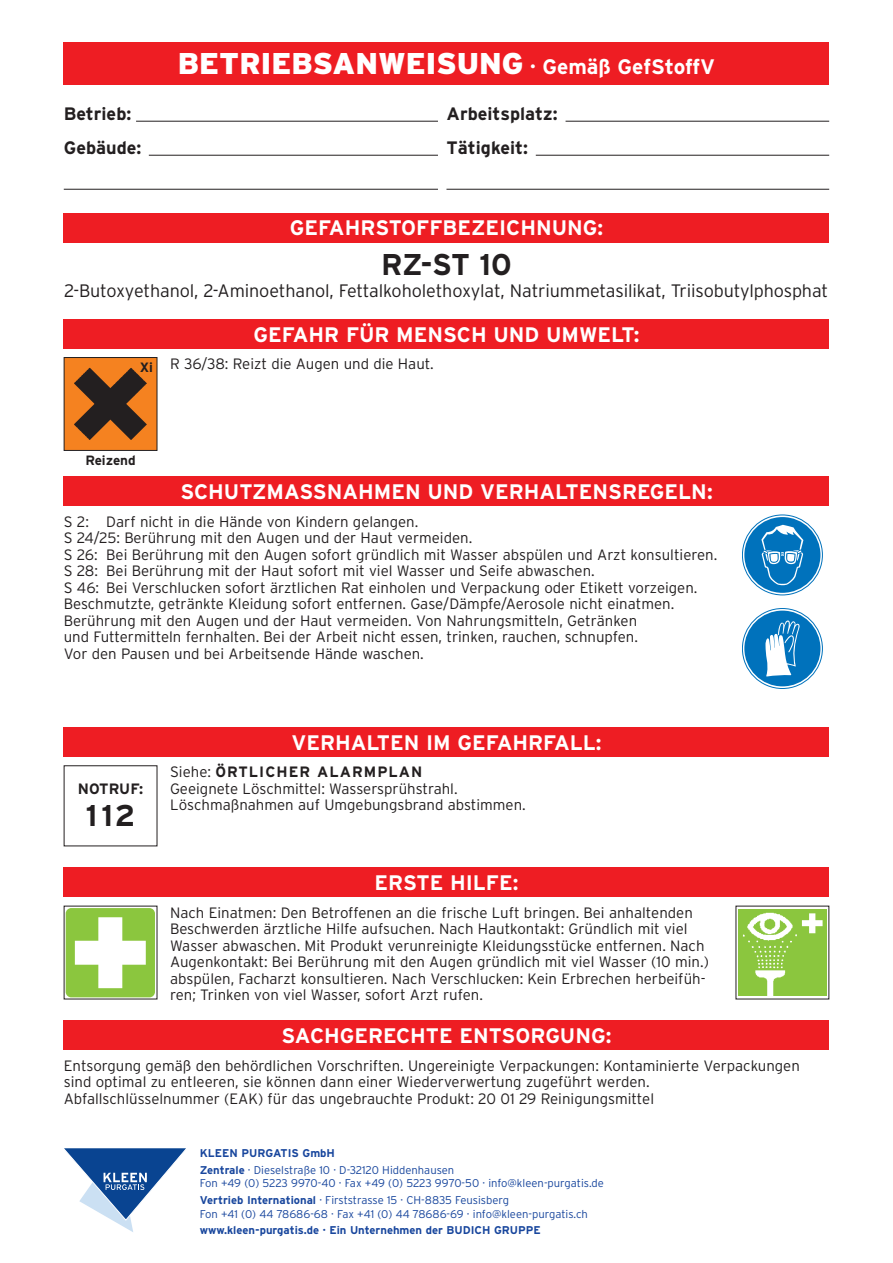
<style>
.page{position:relative;width:893px;height:1263px;background:#fff}
.page>*{position:absolute;margin:0;border:0;box-sizing:border-box;transform-origin:0 0}
.t1{font:900 30px "Interstate";color:#fff}
.t2{font:700 30px "Interstate";color:#231f20}
.t3{font:700 21px "Interstate";color:#fff}
.t4{font:300 18px "Interstate";letter-spacing:-.005em;color:#231f20}
.t5{font:700 18px/34px "Interstate";color:#231f20}
.t6{font:300 15px/16.5px "Interstate";color:#231f20}
.t7{font:700 15px "Interstate";color:#231f20}
.t8{font:700 13.5px "Interstate";color:#231f20}
.t9{font:300 11.25px/16.6px "Interstate";color:#18469d}
.t10{font:700 11.25px "Interstate";color:#18469d}
.s1{font-weight:700;font-size:21px}
.s2{font-weight:700}
</style>
<div class="page">
<svg style="left:64px;top:1148px;width:122px;height:84px"></svg>
<div style="left:64px;top:213px;width:765px;height:29px;background:#ee1d23"></div>
<div style="left:64px;top:319px;width:765px;height:30px;background:#ee1d23"></div>
<div style="left:64px;top:476px;width:765px;height:30px;background:#ee1d23"></div>
<div style="left:64px;top:727px;width:765px;height:30px;background:#ee1d23"></div>
<div style="left:64px;top:867px;width:765px;height:30px;background:#ee1d23"></div>
<div style="left:64px;top:1020px;width:765px;height:30px;background:#ee1d23"></div>
<svg style="left:66px;top:908px;width:89px;height:89px"></svg>
<img style="left:739px;top:909px;width:87px;height:86px">
<svg style="left:742px;top:515px;width:80px;height:80px"></svg>
<div style="left:742px;top:514px;width:81px;height:81px;border:1px solid #0072bc;border-radius:50%"></div>
<div style="left:744px;top:517px;width:76px;height:76px;background:#0072bc;border-radius:50%"></div>
<svg style="left:761px;top:525px;width:42px;height:60px"></svg>
<svg style="left:742px;top:608px;width:80px;height:80px"></svg>
<div style="left:742px;top:608px;width:81px;height:81px;border:1px solid #0072bc;border-radius:50%"></div>
<div style="left:744px;top:611px;width:76px;height:75px;background:#0072bc;border-radius:50%"></div>
<svg style="left:765px;top:620px;width:35px;height:56px"></svg>
<div style="left:64px;top:357px;width:93px;height:93px;background:#f58220"></div>
<img style="left:74px;top:367px;width:73px;height:73px">
<div style="left:64px;top:357px;width:93px;height:94px;border:1px solid #231f20"></div>
<div style="left:64px;top:43px;width:765px;height:42px;background:#ee1d23"></div>
<hr style="left:136px;top:121px;width:302px;height:1px;background:#231f20">
<hr style="left:149px;top:155px;width:289px;height:1px;background:#231f20">
<hr style="left:566px;top:121px;width:263px;height:1px;background:#231f20">
<hr style="left:536px;top:155px;width:293px;height:1px;background:#231f20">
<hr style="left:64px;top:189px;width:374px;height:1px;background:#231f20">
<hr style="left:446px;top:189px;width:383px;height:1px;background:#231f20">
<h1 class="t1" style="left:178px;top:46px;width:539px">BETRIEBSANWEISUNG <span class="s1">· Gemäß GefStoffV</span></h1>
<p class="t5" style="left:64px;top:96px;width:79px">Betrieb:<br>Gebäude:</p>
<p class="t5" style="left:446px;top:96px;width:113px">Arbeitsplatz:<br>Tätigkeit:</p>
<h2 class="t3" style="left:290px;top:216px;width:315px">GEFAHRSTOFFBEZEICHNUNG:</h2>
<h1 class="t2" style="left:381px;top:247px;width:132px">RZ-ST 10</h1>
<p class="t4" style="left:64px;top:280px;width:766px">2-Butoxyethanol, 2-Aminoethanol, Fettalkoholethoxylat, Natriummetasilikat, Triisobutylphosphat</p>
<p class="t8" style="left:140px;top:360px;width:15px">Xi</p>
<h2 class="t3" style="left:254px;top:322px;width:387px">GEFAHR FÜR MENSCH UND UMWELT:</h2>
<p class="t6" style="left:170px;top:356px;width:265px">R 36/38: Reizt die Augen und die Haut.</p>
<p class="t8" style="left:85px;top:453px;width:52px">Reizend</p>
<h2 class="t3" style="left:180px;top:479px;width:534px">SCHUTZMASSNAHMEN UND VERHALTENSREGELN:</h2>
<p class="t6" style="left:64px;top:513px;width:655px">S 2: Darf nicht in die Hände von Kindern gelangen.<br>S 24/25: Berührung mit den Augen und der Haut vermeiden.<br>S 26: Bei Berührung mit den Augen sofort gründlich mit Wasser abspülen und Arzt konsultieren.<br>S 28: Bei Berührung mit der Haut sofort mit viel Wasser und Seife abwaschen.<br>S 46: Bei Verschlucken sofort ärztlichen Rat einholen und Verpackung oder Etikett vorzeigen.<br>Beschmutzte, getränkte Kleidung sofort entfernen. Gase/Dämpfe/Aerosole nicht einatmen.<br>Berührung mit den Augen und der Haut vermeiden. Von Nahrungsmitteln, Getränken<br>und Futtermitteln fernhalten. Bei der Arbeit nicht essen, trinken, rauchen, schnupfen.<br>Vor den Pausen und bei Arbeitsende Hände waschen.</p>
<p class="t7" style="left:78px;top:780px;width:67px">NOTRUF:</p>
<h1 class="t2" style="left:86px;top:798px;width:51px">112</h1>
<h2 class="t3" style="left:291px;top:730px;width:312px">VERHALTEN IM GEFAHRFALL:</h2>
<p class="t6" style="left:170px;top:764px;width:357px">Siehe: <span class="s2">ÖRTLICHER ALARMPLAN<br></span>Geeignete Löschmittel: Wassersprühstrahl.<br>Löschmaßnahmen auf Umgebungsbrand abstimmen.</p>
<h2 class="t3" style="left:375px;top:871px;width:145px">ERSTE HILFE:</h2>
<p class="t6" style="left:170px;top:904px;width:540px">Nach Einatmen: Den Betroffenen an die frische Luft bringen. Bei anhaltenden Beschwerden ärztliche Hilfe aufsuchen. Nach Hautkontakt: Gründlich mit viel Wasser abwaschen. Mit Produkt verunreinigte Kleidungsstücke entfernen. Nach Augenkontakt: Bei Berührung mit den Augen gründlich mit viel Wasser (10 min.) abspülen, Facharzt konsultieren. Nach Verschlucken: Kein Erbrechen herbeifüh&shy;ren; Trinken von viel Wasser, sofort Arzt rufen.</p>
<h2 class="t3" style="left:282px;top:1024px;width:331px">SACHGERECHTE ENTSORGUNG:</h2>
<p class="t6" style="left:64px;top:1057px;width:738px">Entsorgung gemäß den behördlichen Vorschriften. Ungereinigte Verpackungen: Kontaminierte Verpackungen sind optimal zu entleeren, sie können dann einer Wiederverwertung zugeführt werden.<br>Abfallschlüsselnummer (EAK) für das ungebrauchte Produkt: 20 01 29 Reinigungsmittel</p>
<p class="t9" style="left:200px;top:1145px;width:256px"><span class="s2">KLEEN PURGATIS GmbH<br>Zentrale</span> · Dieselstraße 10 · D-32120 Hiddenhausen</p>
<p class="t9" style="left:200px;top:1175px;width:406px">Fon +49 (0) 5223 9970-40 · Fax +49 (0) 5223 9970-50 · info@kleen-purgatis.de<br><span class="s2">Vertrieb International</span> · Firststrasse 15 · CH-8835 Feusisberg</p>
<p class="t9" style="left:200px;top:1205px;width:390px">Fon +41 (0) 44 78686-68 · Fax +41 (0) 44 78686-69 · info@kleen-purgatis.ch</p>
<p class="t10" style="left:200px;top:1224px;width:342px">www.kleen-purgatis.de · Ein Unternehmen der BUDICH GRUPPE</p>
</div>
